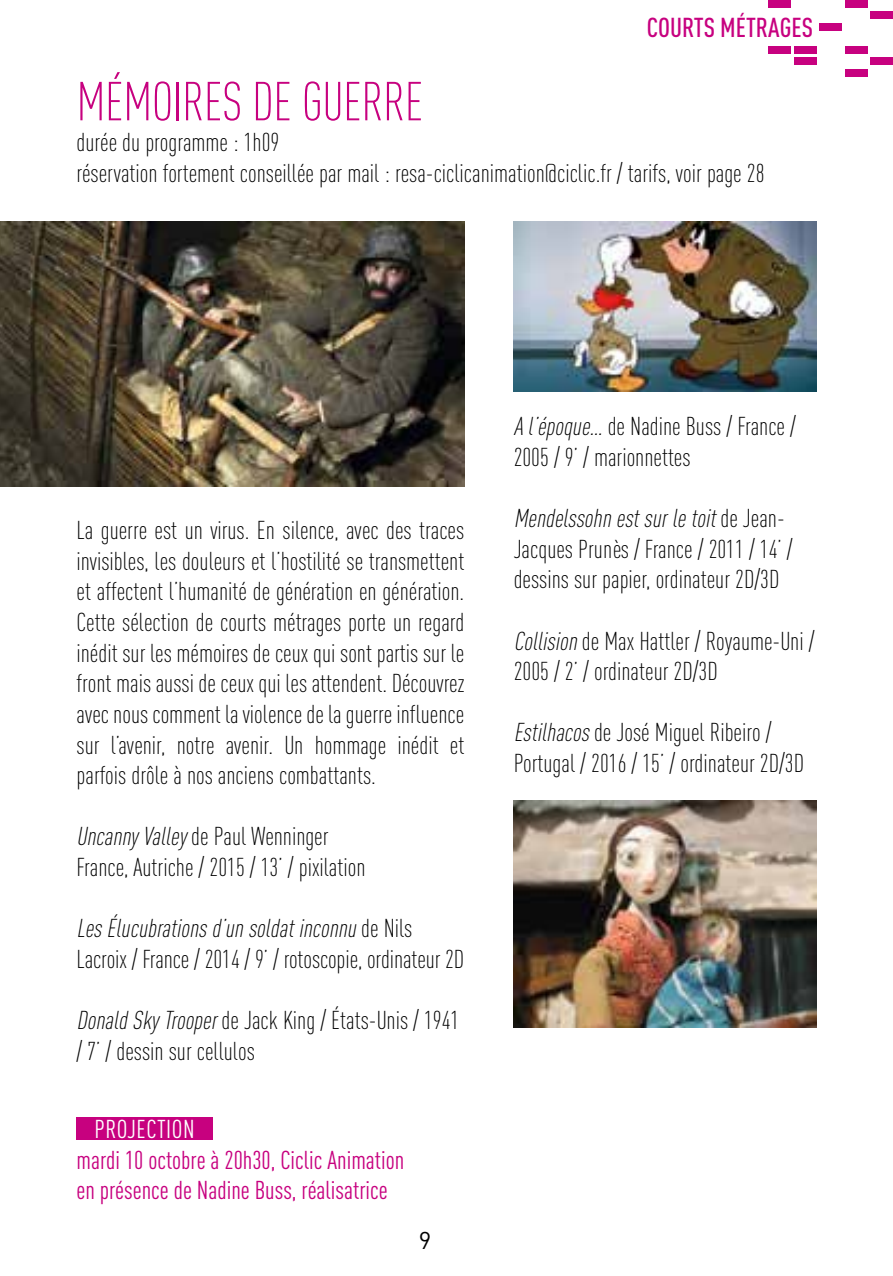
<style>
.page{position:relative;width:893px;height:1276px;background:#fff}
.page>*{position:absolute;margin:0;border:0;box-sizing:border-box;transform-origin:0 0}
.t1{font:300 54px "DIN Cond";letter-spacing:-.01em;color:#c7017f}
.t2{font:500 27px "DIN Cond";color:#c7017f}
.t3{font:300 25.5px/30.6px "DIN Cond";color:#000}
.t4{font:25.5px/30.6px "DIN Cond";color:#c7017f}
.t5{font:25.5px "DIN Cond";letter-spacing:.02em;color:#fff}
.t6{font:24px "DIN";color:#000}
.s1{font-style:italic}
</style>
<div class="page">
<div style="left:768px;top:0;width:23px;height:8px;background:#c7017f"></div>
<div style="left:768px;top:46px;width:23px;height:8px;background:#c7017f"></div>
<div style="left:794px;top:46px;width:23px;height:8px;background:#c7017f"></div>
<div style="left:794px;top:57px;width:23px;height:8px;background:#c7017f"></div>
<div style="left:819px;top:23px;width:23px;height:8px;background:#c7017f"></div>
<div style="left:845px;top:0;width:22px;height:8px;background:#c7017f"></div>
<div style="left:871px;top:11px;width:22px;height:8px;background:#c7017f"></div>
<div style="left:845px;top:46px;width:22px;height:8px;background:#c7017f"></div>
<div style="left:871px;top:57px;width:22px;height:8px;background:#c7017f"></div>
<div style="left:845px;top:69px;width:22px;height:8px;background:#c7017f"></div>
<img style="left:514px;top:800px;width:302px;height:227px">
<img style="left:514px;top:221px;width:302px;height:170px">
<div style="left:77px;top:1117px;width:136px;height:23px;background:#c7017f"></div>
<img style="left:0;top:221px;width:464px;height:265px">
<p class="t2" style="left:647px;top:11px;width:168px">COURTS MÉTRAGES</p>
<h1 class="t1" style="left:77px;top:70px;width:348px">MÉMOIRES DE GUERRE</h1>
<p class="t3" style="left:77px;top:127px;width:689px">durée du programme : 1h09<br>réservation fortement conseillée par mail : resa-ciclicanimation@ciclic.fr / tarifs, voir page 28</p>
<p class="t3" style="left:77px;top:515px;width:389px;text-align:justify">La guerre est un virus. En silence, avec des traces invisibles, les douleurs et l’hostilité se transmettent et affectent l’humanité de génération en génération.<br>Cette sélection de courts métrages porte un regard inédit sur les mémoires de ceux qui sont partis sur le front mais aussi de ceux qui les attendent. Découvrez avec nous comment la violence de la guerre influence sur l’avenir, notre avenir. Un hommage inédit et parfois drôle à nos anciens combattants.</p>
<p class="t3" style="left:77px;top:821px;width:291px"><span class="s1">Uncanny Valley</span> de Paul Wenninger<br>France, Autriche / 2015 / 13’ / pixilation</p>
<p class="t3" style="left:77px;top:913px;width:389px"><span class="s1">LesÉlucubrationsd’unsoldatinconnu</span>d e N i l s<br>Lacroix / France / 2014 / 9’ / rotoscopie, ordinateur 2D</p>
<p class="t3" style="left:77px;top:1004px;width:384px"><span class="s1">DonaldSky Trooper</span>de Jack King / États-Unis / 1941 / 7’ / dessin sur cellulos</p>
<p class="t5" style="left:95px;top:1114px;width:102px">PROJECTION</p>
<p class="t4" style="left:77px;top:1144px;width:329px">mardi 10 octobre à 20h30, Ciclic Animation en présence de Nadine Buss, réalisatrice</p>
<p class="t6" style="left:419px;top:1225px;width:14px">9</p>
<p class="t3" style="left:514px;top:411px;width:284px"><span class="s1">Al’époque…</span> de Nadine Buss / France /<br>2005 / 9’ / marionnettes</p>
<p class="t3" style="left:514px;top:503px;width:281px"><span class="s1">Mendelssohnestsurletoit</span>d e J e a n -<br>Jacques Prunès / France / 2011 / 14’ / dessins sur papier, ordinateur 2D/3D</p>
<p class="t3" style="left:514px;top:625px;width:302px"><span class="s1">Collision</span>de Max Hattler / Royaume-Uni /<br>2005 / 2’ / ordinateur 2D/3D</p>
<p class="t3" style="left:514px;top:717px;width:292px"><span class="s1">Estilhacos</span>de José Miguel Ribeiro /<br>Portugal / 2016 / 15’ / ordinateur 2D/3D</p>
</div>
